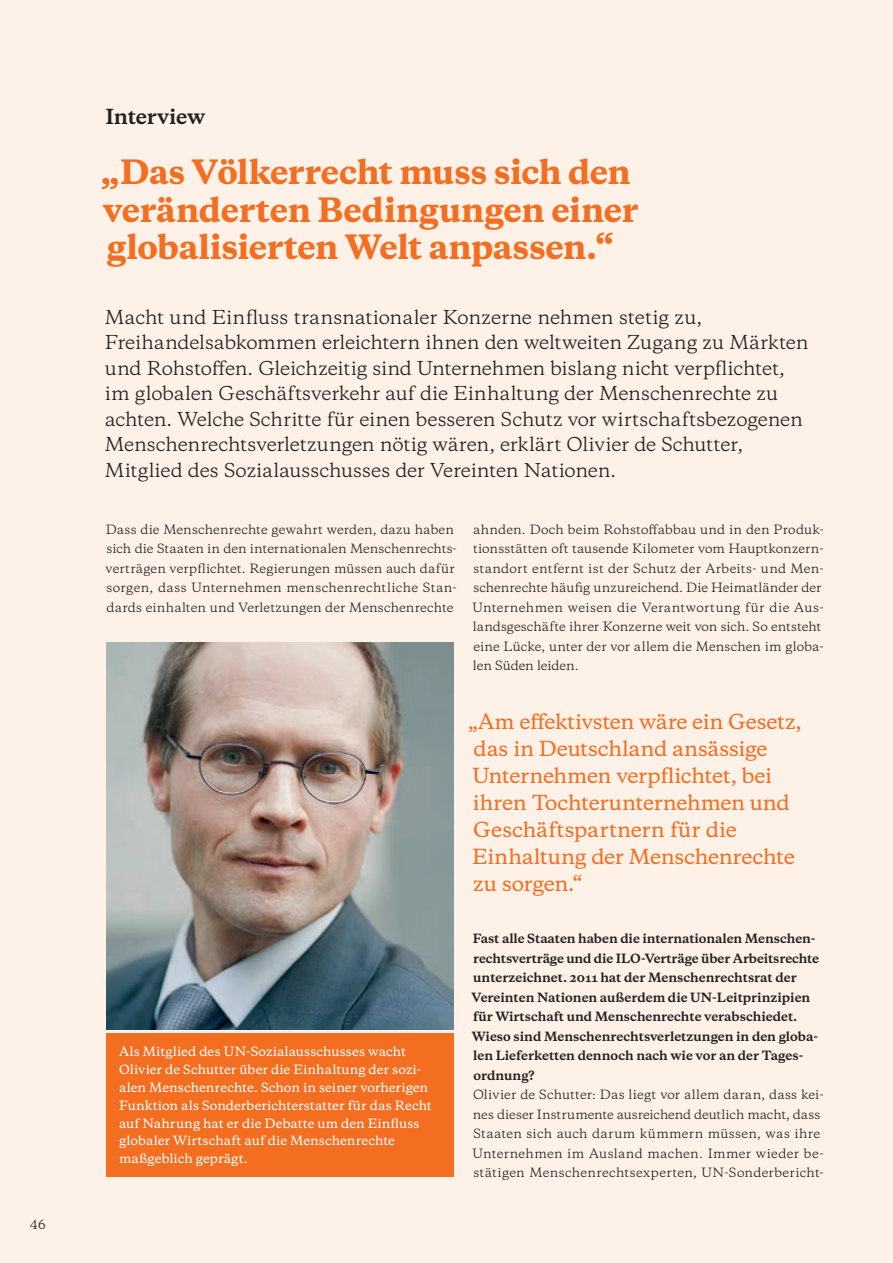
<style>
.page{position:relative;width:893px;height:1263px;background:#fef1e7}
.page>*{position:absolute;margin:0;border:0;box-sizing:border-box;transform-origin:0 0}
.t1{font:800 31.5px/37.5px "Galaxie Copernicus";letter-spacing:-.01em;color:#f36e21}
.t2{font:500 19.5px/27px "Galaxie Copernicus";letter-spacing:-.015em;color:#f36e21}
.t3{font:700 19.5px "Galaxie Copernicus";letter-spacing:-.01em;color:#231f20}
.t4{font:18px/25.5px "Galaxie Copernicus";letter-spacing:-.01em;color:#231f20}
.t5{font:12px/19.5px "Galaxie Copernicus";letter-spacing:.015em;color:#231f20}
.t6{font:700 12px/19.5px "Galaxie Copernicus";color:#231f20}
.t7{font:500 12px/17.9px "Galaxie Copernicus";letter-spacing:.005em;color:#fff}
</style>
<div class="page">
<img style="left:106px;top:642px;width:348px;height:387px">
<div style="left:106px;top:1034px;width:348px;height:143px;background:#f36e21"></div>
<p class="t5" style="left:30px;top:1214px;width:17px">46</p>
<h2 class="t3" style="left:105px;top:104px;width:101px">Interview</h2>
<h1 class="t1" style="left:100px;top:154px;width:540px">„Das Völkerrecht muss sich den veränderten Bedingungen einer globalisierten Welt anpassen.“</h1>
<p class="t4" style="left:105px;top:304px;width:705px">Macht und Einfluss transnationaler Konzerne nehmen stetig zu, Freihandelsabkommen erleichtern ihnen den weltweiten Zugang zu Märkten und Rohstoffen. Gleichzeitig sind Unternehmen bislang nicht verpflichtet, im globalen Geschäftsverkehr auf die Einhaltung der Menschenrechte zu achten. Welche Schritte für einen besseren Schutz vor wirtschaftsbezogenen Menschenrechtsverletzungen nötig wären, erklärt Olivier de Schutter, Mitglied des Sozialausschusses der Vereinten Nationen.</p>
<p class="t5" style="left:106px;top:519px;width:353px">Dass die Menschenrechte gewahrt werden, dazu haben sich die Staaten in den internationalen Menschenrechts&shy;verträgen verpflichtet. Regierungen müssen auch dafür sorgen, dass Unternehmen menschenrechtliche Stan&shy;dards einhalten und Verletzungen der Menschenrechte</p>
<p class="t5" style="left:473px;top:519px;width:352px">ahnden. Doch beim Rohstoffabbau und in den Produk&shy;tionsstätten oft tausende Kilometer vom Hauptkonzern&shy;standort entfernt ist der Schutz der Arbeits- und Men&shy;schenrechte häufig unzureichend. Die Heimatländer der Unternehmen weisen die Verantwortung für die Aus&shy;landsgeschäfte ihrer Konzerne weit von sich. So entsteht eine Lücke, unter der vor allem die Menschen im globa&shy;len Süden leiden.</p>
<p class="t7" style="left:119px;top:1043px;width:314px">Als Mitglied des UN-Sozialausschusses wacht Olivier de Schutter über die Einhaltung der sozi&shy;alen Menschenrechte. Schon in seiner vorherigen Funktion als Sonderberichterstatter für das Recht auf Nahrung hat er die Debatte um den Einfluss globaler Wirtschaft auf die Menschenrechte maßgeblich geprägt.</p>
<h2 class="t2" style="left:468px;top:708px;width:336px">„Am effektivsten wäre ein Gesetz, das in Deutschland ansässige<br>Unternehmen verpflichtet, bei ihren Tochterunternehmen und<br>Geschäftspartnern für die<br>Einhaltung der Menschenrechte zu sorgen.“</h2>
<p class="t6" style="left:472px;top:929px;width:349px">Fast alle Staaten haben die internationalen Menschen&shy;rechtsverträge und die ILO-Verträge über Arbeitsrechte unterzeichnet. 2011 hat der Menschenrechtsrat der Vereinten Nationen außerdem die UN-Leitprinzipien für Wirtschaft und Menschenrechte verabschiedet.<br>Wieso sind Menschenrechtsverletzungen in den globa&shy;len Lieferketten dennoch nach wie vor an der Tages&shy;ordnung?</p>
<p class="t5" style="left:473px;top:1085px;width:352px">Olivier de Schutter: Das liegt vor allem daran, dass kei&shy;nes dieser Instrumente ausreichend deutlich macht, dass Staaten sich auch darum kümmern müssen, was ihre Unternehmen im Ausland machen. Immer wieder be&shy;stätigen Menschenrechtsexperten, UN-Sonderbericht-</p>
</div>
